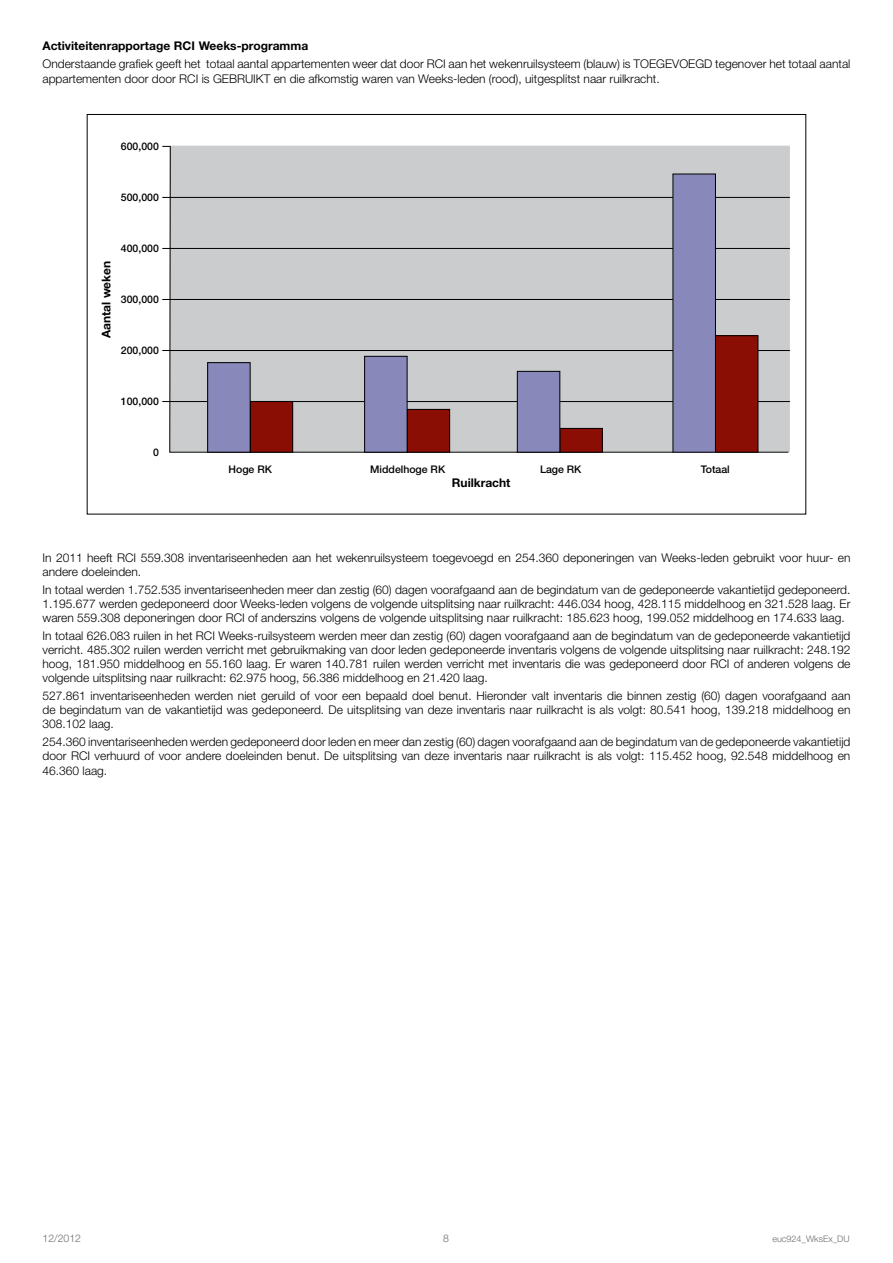
<style>
.page{position:relative;width:893px;height:1263px;background:#fff}
.page>*{position:absolute;margin:0;border:0;box-sizing:border-box;transform-origin:0 0}
.t1{font:300 12px/14px "Helvetica Neue LT Pro";color:#000;text-align:justify}
.t2{font:700 12px "Helvetica Neue LT Pro";color:#000}
.t3{font:500 10.5px "Helvetica Neue LT Pro";color:#000}
.t4{font:300 10.5px "Helvetica Neue LT Pro";color:#6d6e71}
.t5{font:300 9px "Helvetica Neue LT Pro";color:#6d6e71}
</style>
<div class="page">
<hr style="left:162px;top:197px;width:628px;height:1px;background:#000">
<hr style="left:162px;top:248px;width:628px;height:1px;background:#000">
<hr style="left:162px;top:299px;width:628px;height:1px;background:#000">
<hr style="left:162px;top:350px;width:628px;height:1px;background:#000">
<hr style="left:162px;top:401px;width:628px;height:1px;background:#000">
<div style="left:169px;top:146px;width:620px;height:307px;background:#cacccd"></div>
<div style="left:715px;top:336px;width:43px;height:116px;background:#8b0e04"></div>
<div style="left:715px;top:335px;width:43px;height:118px;border:1px solid #000"></div>
<div style="left:673px;top:174px;width:42px;height:278px;background:#8889ba"></div>
<div style="left:673px;top:174px;width:43px;height:279px;border:1px solid #000"></div>
<div style="left:560px;top:428px;width:42px;height:24px;background:#8b0e04"></div>
<div style="left:559px;top:428px;width:44px;height:25px;border:1px solid #000"></div>
<div style="left:517px;top:371px;width:43px;height:81px;background:#8889ba"></div>
<div style="left:517px;top:371px;width:43px;height:82px;border:1px solid #000"></div>
<div style="left:407px;top:409px;width:43px;height:43px;background:#8b0e04"></div>
<div style="left:407px;top:409px;width:43px;height:44px;border:1px solid #000"></div>
<div style="left:365px;top:356px;width:42px;height:96px;background:#8889ba"></div>
<div style="left:364px;top:356px;width:43px;height:97px;border:1px solid #000"></div>
<div style="left:250px;top:401px;width:43px;height:51px;background:#8b0e04"></div>
<div style="left:250px;top:401px;width:43px;height:52px;border:1px solid #000"></div>
<div style="left:208px;top:363px;width:42px;height:89px;background:#8889ba"></div>
<div style="left:207px;top:362px;width:44px;height:91px;border:1px solid #000"></div>
<p class="t2" style="left:43px;top:38px;width:267px">Activiteitenrapportage RCI Weeks-programma</p>
<p class="t1" style="left:43px;top:57px;width:809px;line-height:14.4px">Onderstaande grafiek geeft het totaal aantal appartementen weer dat door RCI aan het wekenruilsysteem (blauw) is TOEGEVOEGD tegenover het totaal aantal appartementen door door RCI is GEBRUIKT en die afkomstig waren van Weeks-leden (rood), uitgesplitst naar ruilkracht.</p>
<p class="t3" style="left:121px;top:140px;width:39px">600,000</p>
<p class="t3" style="left:121px;top:191px;width:39px">500,000</p>
<p class="t2" style="left:99px;top:338px;width:79px;rotate:-90deg">Aantal weken</p>
<p class="t3" style="left:121px;top:242px;width:39px">400,000</p>
<p class="t3" style="left:121px;top:293px;width:39px">300,000</p>
<p class="t3" style="left:121px;top:344px;width:39px">200,000</p>
<p class="t3" style="left:121px;top:395px;width:39px">100,000</p>
<p class="t3" style="left:153px;top:446px;width:7px">0</p>
<p class="t3" style="left:229px;top:463px;width:45px">Hoge RK</p>
<p class="t3" style="left:370px;top:463px;width:76px">Middelhoge RK</p>
<p class="t3" style="left:540px;top:463px;width:43px">Lage RK</p>
<p class="t3" style="left:701px;top:463px;width:30px">Totaal</p>
<p class="t2" style="left:452px;top:475px;width:60px">Ruilkracht</p>
<p class="t1" style="left:43px;top:550px;width:809px">In 2011 heeft RCI 559.308 inventariseenheden aan het wekenruilsysteem toegevoegd en 254.360 deponeringen van Weeks-leden gebruikt voor huur- en andere doeleinden.</p>
<p class="t1" style="left:43px;top:583px;width:809px">In totaal werden 1.752.535 inventariseenheden meer dan zestig (60) dagen voorafgaand aan de begindatum van de gedeponeerde vakantietijd gedeponeerd.<br>1.195.677 werden gedeponeerd door Weeks-leden volgens de volgende uitsplitsing naar ruilkracht: 446.034 hoog, 428.115 middelhoog en 321.528 laag. Er waren 559.308 deponeringen door RCI of anderszins volgens de volgende uitsplitsing naar ruilkracht: 185.623 hoog, 199.052 middelhoog en 174.633 laag.</p>
<p class="t1" style="left:43px;top:629px;width:809px">In totaal 626.083 ruilen in het RCI Weeks-ruilsysteem werden meer dan zestig (60) dagen voorafgaand aan de begindatum van de gedeponeerde vakantietijd verricht. 485.302 ruilen werden verricht met gebruikmaking van door leden gedeponeerde inventaris volgens de volgende uitsplitsing naar ruilkracht: 248.192 hoog, 181.950 middelhoog en 55.160 laag. Er waren 140.781 ruilen werden verricht met inventaris die was gedeponeerd door RCI of anderen volgens de volgende uitsplitsing naar ruilkracht: 62.975 hoog, 56.386 middelhoog en 21.420 laag.</p>
<p class="t1" style="left:43px;top:689px;width:809px">527.861 inventariseenheden werden niet geruild of voor een bepaald doel benut. Hieronder valt inventaris die binnen zestig (60) dagen voorafgaand aan de begindatum van de vakantietijd was gedeponeerd. De uitsplitsing van deze inventaris naar ruilkracht is als volgt: 80.541 hoog, 139.218 middelhoog en 308.102 laag.</p>
<p class="t1" style="left:43px;top:735px;width:809px">254.360 inventariseenheden werden gedeponeerd door leden en meer dan zestig (60) dagen voorafgaand aan de begindatum van de gedeponeerde vakantietijd door RCI verhuurd of voor andere doeleinden benut. De uitsplitsing van deze inventaris naar ruilkracht is als volgt: 115.452 hoog, 92.548 middelhoog en 46.360 laag.</p>
<p class="t4" style="left:43px;top:1231px;width:40px">12/2012</p>
<p class="t4" style="left:443px;top:1231px;width:7px">8</p>
<p class="t5" style="left:772px;top:1233px;width:79px">euc924_WksEx_DU</p>
</div>
